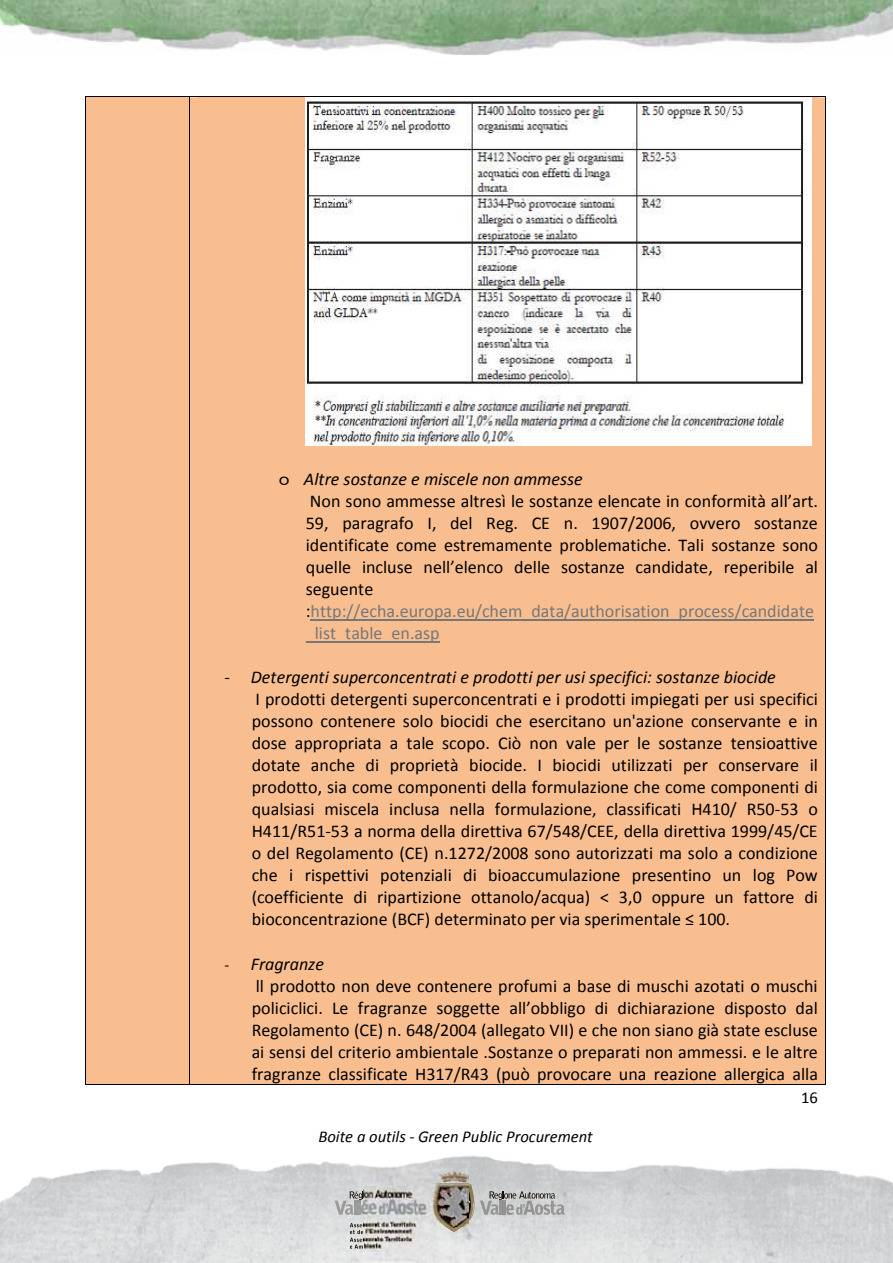
<style>
.page{position:relative;width:893px;height:1263px;background:#fff}
.page>*{position:absolute;margin:0;border:0;box-sizing:border-box;transform-origin:0 0}
.t1{font:18px/22px "Calibri";color:#000}
.t2{font:italic 16.65px "Calibri";color:#000}
.t3{font:16.65px "Calibri";color:#000}
.s1{font-family:"Courier"}
.s2{font-style:italic}
.s3{color:#767779}
.s4{font-size:15.9px}
</style>
<div class="page">
<img style="left:0;top:1155px;width:893px;height:108px">
<img style="left:0;top:0;width:893px;height:55px">
<img style="left:480px;top:1201px;width:9px;height:14px">
<svg style="left:489px;top:1191px;width:75px;height:24px;background:#ababab"></svg>
<img style="left:335px;top:1201px;width:10px;height:14px">
<svg style="left:345px;top:1191px;width:18px;height:24px"></svg>
<img style="left:445px;top:1184px;width:33px;height:48px">
<img style="left:472px;top:1202px;width:2px;height:19px">
<img style="left:451px;top:1188px;width:21px;height:40px">
<svg style="left:468px;top:1185px;width:3px;height:17px"></svg>
<img style="left:453px;top:1171px;width:16px;height:5px">
<svg style="left:350px;top:1223px;width:13px;height:26px"></svg>
<div style="left:86px;top:97px;width:103px;height:987px;background:#f8be90"></div>
<div style="left:190px;top:97px;width:636px;height:987px;background:#f8be90"></div>
<div style="left:198px;top:97px;width:620px;height:349px;background:#f8be90"></div>
<img style="left:306px;top:97px;width:505px;height:349px">
<div style="left:198px;top:446px;width:620px;height:22px;background:#f8be90"></div>
<div style="left:198px;top:468px;width:620px;height:22px;background:#f8be90"></div>
<div style="left:198px;top:490px;width:620px;height:22px;background:#f8be90"></div>
<div style="left:198px;top:512px;width:620px;height:22px;background:#f8be90"></div>
<div style="left:198px;top:534px;width:620px;height:22px;background:#f8be90"></div>
<div style="left:198px;top:556px;width:620px;height:22px;background:#f8be90"></div>
<div style="left:198px;top:578px;width:620px;height:22px;background:#f8be90"></div>
<div style="left:198px;top:600px;width:620px;height:22px;background:#f8be90"></div>
<hr style="left:311px;top:619px;width:503px;height:1px;background:#767779">
<div style="left:198px;top:622px;width:620px;height:22px;background:#f8be90"></div>
<hr style="left:306px;top:641px;width:134px;height:1px;background:#767779">
<div style="left:198px;top:644px;width:620px;height:22px;background:#f8be90"></div>
<div style="left:198px;top:666px;width:620px;height:22px;background:#f8be90"></div>
<div style="left:198px;top:688px;width:620px;height:22px;background:#f8be90"></div>
<div style="left:198px;top:710px;width:620px;height:22px;background:#f8be90"></div>
<div style="left:198px;top:732px;width:620px;height:22px;background:#f8be90"></div>
<div style="left:198px;top:754px;width:620px;height:22px;background:#f8be90"></div>
<div style="left:198px;top:776px;width:620px;height:22px;background:#f8be90"></div>
<div style="left:198px;top:798px;width:620px;height:22px;background:#f8be90"></div>
<div style="left:198px;top:820px;width:620px;height:22px;background:#f8be90"></div>
<div style="left:198px;top:842px;width:620px;height:22px;background:#f8be90"></div>
<div style="left:198px;top:864px;width:620px;height:22px;background:#f8be90"></div>
<div style="left:198px;top:886px;width:620px;height:22px;background:#f8be90"></div>
<div style="left:198px;top:908px;width:620px;height:22px;background:#f8be90"></div>
<div style="left:198px;top:930px;width:620px;height:22px;background:#f8be90"></div>
<div style="left:198px;top:952px;width:620px;height:22px;background:#f8be90"></div>
<div style="left:198px;top:974px;width:620px;height:22px;background:#f8be90"></div>
<div style="left:198px;top:996px;width:620px;height:22px;background:#f8be90"></div>
<div style="left:198px;top:1018px;width:620px;height:22px;background:#f8be90"></div>
<div style="left:198px;top:1040px;width:620px;height:22px;background:#f8be90"></div>
<div style="left:198px;top:1062px;width:620px;height:22px;background:#f8be90"></div>
<hr style="left:86px;top:96px;width:103px;height:1px;background:#000">
<hr style="left:190px;top:96px;width:636px;height:1px;background:#000">
<hr style="left:85px;top:97px;width:1px;height:987px;background:#000">
<hr style="left:86px;top:1084px;width:103px;height:1px;background:#000">
<hr style="left:189px;top:97px;width:1px;height:987px;background:#000">
<hr style="left:190px;top:1084px;width:636px;height:1px;background:#000">
<hr style="left:826px;top:97px;width:1px;height:987px;background:#000">
<img style="left:363px;top:1172px;width:53px;height:91px">
<img style="left:415px;top:1172px;width:53px;height:54px">
<p class="t1" style="left:306px;top:468px;width:514px;text-indent:-27px"><span class="s1">o</span> <span class="s2">Altre sostanze e miscele non ammesse<br></span>Non sono ammesse altresì le sostanze elencate in conformità all’art.<br>59, paragrafo I, del Reg. CE n. 1907/2006, ovvero sostanze identificate come estremamente problematiche. Tali sostanze sono quelle incluse nell’elenco delle sostanze candidate, reperibile al seguente :<span class="s3">http://echa.europa.eu/chem_data/authorisation_process/candidate _list_table_en.asp</span></p>
<p class="t1" style="left:252px;top:666px;width:568px;text-indent:-27px">- <span class="s2">Detergenti superconcentrati e prodotti per usi specifici: sostanze biocide<br></span>I prodotti detergenti superconcentrati e i prodotti impiegati per usi specifici possono contenere solo biocidi che esercitano un'azione conservante e in dose appropriata a tale scopo. Ciò non vale per le sostanze tensioattive dotate anche di proprietà biocide. I biocidi utilizzati per conservare il prodotto, sia come componenti della formulazione che come componenti di qualsiasi miscela inclusa nella formulazione, classificati H410/ R50-53 o H411/R51-53 a norma della direttiva 67/548/CEE, della direttiva 1999/45/CE o del Regolamento (CE) n.1272/2008 sono autorizzati ma solo a condizione che i rispettivi potenziali di bioaccumulazione presentino un log Pow (coefficiente di ripartizione ottanolo/acqua) &lt; 3,0 oppure un fattore di bioconcentrazione (BCF) determinato per via sperimentale ≤ 100.</p>
<p class="t1" style="left:252px;top:952px;width:568px;text-indent:-27px"><span class="s4">-</span> <span class="s2">Fragranze<br></span>ll prodotto non deve contenere profumi a base di muschi azotati o muschi policiclici. Le fragranze soggette all’obbligo di dichiarazione disposto dal Regolamento (CE) n. 648/2004 (allegato VII) e che non siano già state escluse ai sensi del criterio ambientale .Sostanze o preparati non ammessi. e le altre fragranze classificate H317/R43 (può provocare una reazione allergica alla</p>
<p class="t2" style="left:318px;top:1125px;width:276px">Boite a outils - Green Public Procurement</p>
<p class="t3" style="left:801px;top:1087px;width:18px">16</p>
</div>
